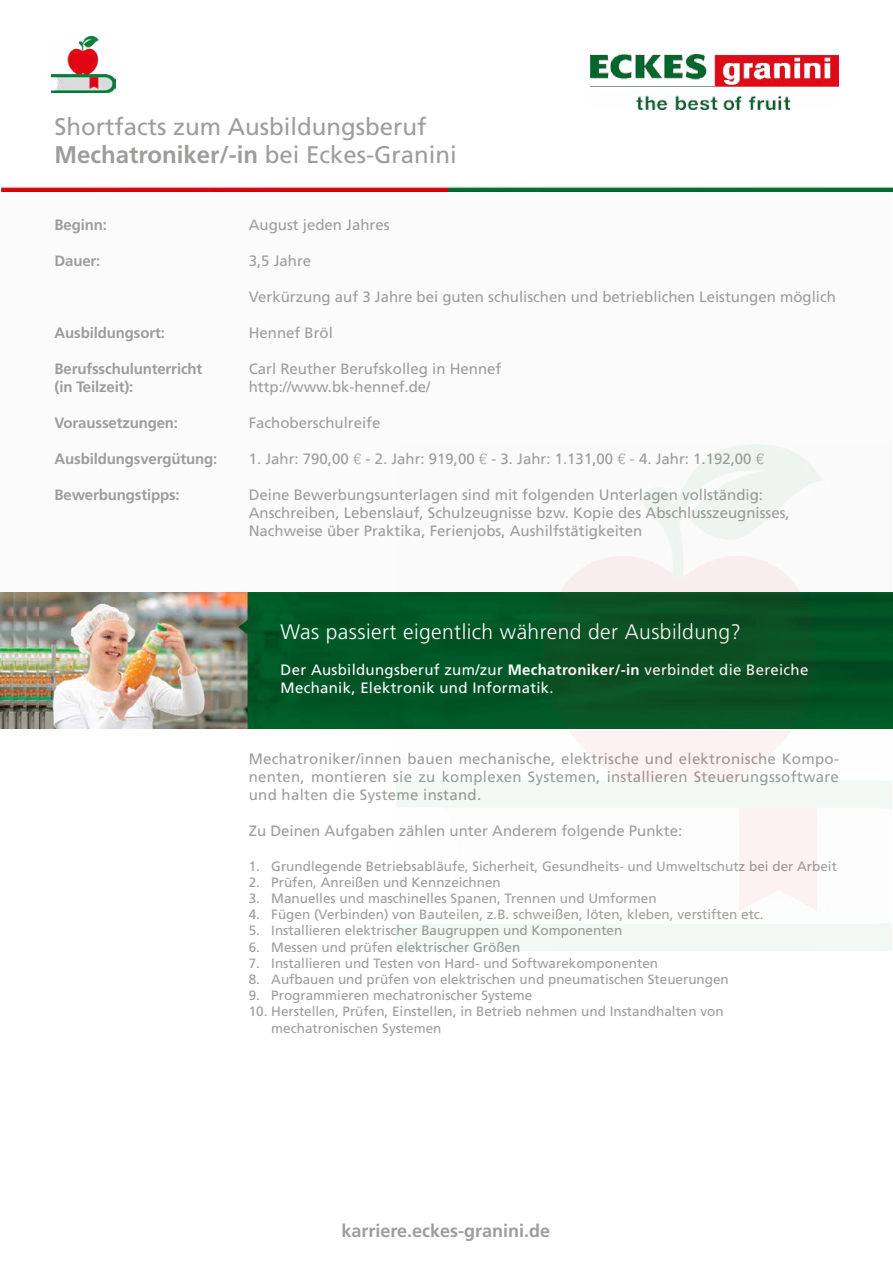
<style>
.page{position:relative;width:893px;height:1263px;background:#fff}
.page>*{position:absolute;margin:0;border:0;box-sizing:border-box;transform-origin:0 0}
.t1{font:24px/28.8px "Frutiger";color:#9d9d9c}
.t2{font:300 21px "Frutiger";letter-spacing:.02em;color:#fff}
.t3{font:700 18px "Frutiger";color:#9d9d9c}
.t4{font:15px/18px "Frutiger";color:#9d9d9c}
.t5{font:700 15px/18px "Frutiger";letter-spacing:-.01em;color:#9d9d9c}
.t6{font:15px/18px "Frutiger";letter-spacing:.02em;color:#fff}
.t7{font:13.5px/16.2px "Frutiger";color:#9d9d9c}
.s1{font-weight:700}
.s2{font-family:"Helvetica";font-weight:300}
</style>
<div class="page">
<div style="left:0;top:189px;width:891px;height:403px;background:#fbfbfb"></div>
<img style="left:590px;top:54px;width:249px;height:56px">
<img style="left:1px;top:186px;width:892px;height:5px">
<img style="left:51px;top:36px;width:64px;height:56px">
<img style="left:0;top:592px;width:893px;height:137px">
<img style="left:396px;top:444px;width:495px;height:506px">
<h1 class="t1" style="left:55px;top:112px;width:404px">Shortfacts zum Ausbildungsberuf<br><span class="s1">Mechatroniker/-in</span> bei Eckes-Granini</h1>
<p class="t5" style="left:55px;top:215px;width:54px">Beginn:</p>
<p class="t5" style="left:55px;top:251px;width:47px">Dauer:</p>
<p class="t5" style="left:55px;top:323px;width:112px">Ausbildungsort:</p>
<p class="t5" style="left:55px;top:359px;width:149px">Berufsschulunterricht (in Teilzeit):</p>
<p class="t5" style="left:55px;top:413px;width:125px">Voraussetzungen:</p>
<p class="t5" style="left:55px;top:449px;width:164px">Ausbildungsvergütung:</p>
<p class="t5" style="left:55px;top:485px;width:127px">Bewerbungstipps:</p>
<p class="t4" style="left:249px;top:215px;width:142px">August jeden Jahres</p>
<p class="t4" style="left:249px;top:251px;width:64px">3,5 Jahre</p>
<p class="t4" style="left:249px;top:287px;width:589px">Verkürzung auf 3 Jahre bei guten schulischen und betrieblichen Leistungen möglich</p>
<p class="t4" style="left:249px;top:323px;width:86px">Hennef Bröl</p>
<p class="t4" style="left:249px;top:359px;width:254px">Carl Reuther Berufskolleg in Hennef http://www.bk-hennef.de/</p>
<p class="t4" style="left:249px;top:413px;width:133px">Fachoberschulreife</p>
<p class="t4" style="left:249px;top:449px;width:517px">1. Jahr: 790,00 <span class="s2">€</span> - 2. Jahr: 919,00 <span class="s2">€</span> - 3. Jahr: 1.131,00 <span class="s2">€ -</span> 4. Jahr: 1.192,00 <span class="s2">€</span></p>
<p class="t4" style="left:249px;top:485px;width:542px">Deine Bewerbungsunterlagen sind mit folgenden Unterlagen vollständig:<br>Anschreiben, Lebenslauf, Schulzeugnisse bzw. Kopie des Abschlusszeugnisses,<br>Nachweise über Praktika, Ferienjobs, Aushilfstätigkeiten</p>
<h2 class="t2" style="left:281px;top:620px;width:462px">Was passiert eigentlich während der Ausbildung?</h2>
<p class="t6" style="left:281px;top:660px;width:529px">Der Ausbildungsberuf zum/zur <span class="s1">Mechatroniker/-in</span> verbindet die Bereiche<br>Mechanik, Elektronik und Informatik.</p>
<p class="t4" style="left:249px;top:750px;width:592px;text-align:justify">Mechatroniker/innen bauen mechanische, elektrische und elektronische Kompo&shy;nenten, montieren sie zu komplexen Systemen, installieren Steuerungssoftware und halten die Systeme instand.</p>
<p class="t4" style="left:249px;top:822px;width:435px">Zu Deinen Aufgaben zählen unter Anderem folgende Punkte:</p>
<p class="t7" style="left:249px;top:858px;width:590px">1. Grundlegende Betriebsabläufe, Sicherheit, Gesundheits- und Umweltschutz bei der Arbeit</p>
<p class="t7" style="left:249px;top:874px;width:254px">2. Prüfen, Anreißen und Kennzeichnen</p>
<p class="t7" style="left:249px;top:890px;width:409px">3. Manuelles und maschinelles Spanen, Trennen und Umformen</p>
<p class="t7" style="left:249px;top:906px;width:516px">4. Fügen (Verbinden) von Bauteilen, z.B. schweißen, löten, kleben, verstiften etc.</p>
<p class="t7" style="left:249px;top:922px;width:375px">5. Installieren elektrischer Baugruppen und Komponenten</p>
<p class="t7" style="left:249px;top:939px;width:273px">6. Messen und prüfen elektrischer Größen</p>
<p class="t7" style="left:249px;top:955px;width:411px">7. Installieren und Testen von Hard- und Softwarekomponenten</p>
<p class="t7" style="left:249px;top:971px;width:482px">8. Aufbauen und prüfen von elektrischen und pneumatischen Steuerungen</p>
<p class="t7" style="left:249px;top:987px;width:285px">9. Programmieren mechatronischer Systeme</p>
<p class="t7" style="left:271px;top:1003px;width:454px;text-indent:-23px">10. Herstellen, Prüfen, Einstellen, in Betrieb nehmen und Instandhalten von mechatronischen Systemen</p>
<p class="t3" style="left:341px;top:1220px;width:210px">karriere.eckes-granini.de</p>
</div>
